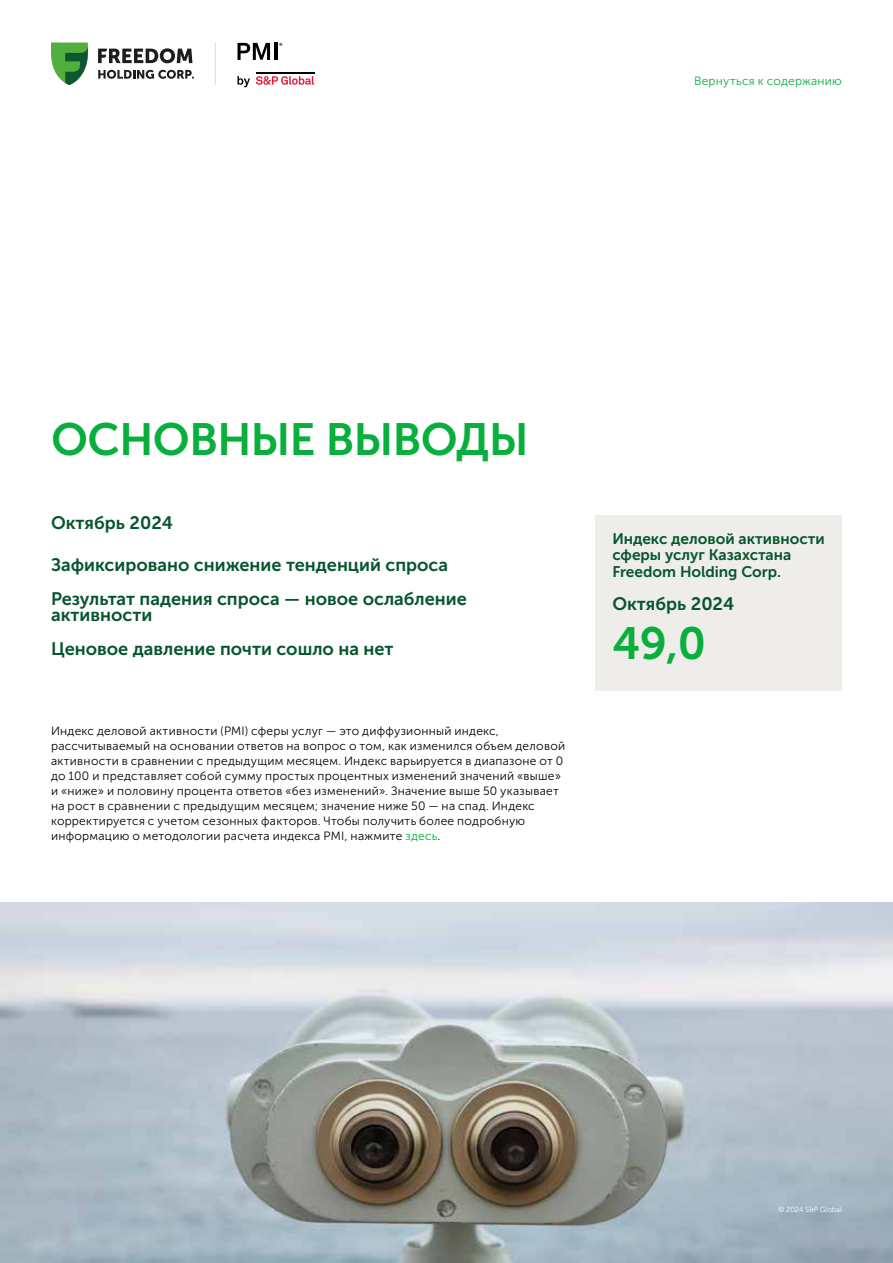
<style>
.page{position:relative;width:893px;height:1263px;background:#fff}
.page>*{position:absolute;margin:0;border:0;box-sizing:border-box;transform-origin:0 0}
.t1{font:45px "Museo Sans Cyrl 700";letter-spacing:-.01em;color:#08af3c}
.t2{font:18px/33.5px "Museo Sans Cyrl 700";color:#05552d}
.t3{font:15.3px/16.5px "Museo Sans Cyrl 700";color:#05552d}
.t4{font:12px/15px "Museo Sans Cyrl 300";letter-spacing:.02em;color:#000}
.t5{font:12px "Museo Sans Cyrl 300";letter-spacing:.02em;color:#08af3c}
.t6{font:7.5px "Museo Sans Cyrl 300";letter-spacing:-.01em;color:#fff}
.s1{color:#08af3c}
</style>
<div class="page">
<svg style="left:237px;top:76px;width:13px;height:11px"></svg>
<svg style="left:256px;top:76px;width:58px;height:9px"></svg>
<hr style="left:256px;top:72px;width:58px;height:2px;background:#000">
<svg style="left:237px;top:43px;width:33px;height:17px"></svg>
<hr style="left:274px;top:43px;width:3px;height:17px;background:#000">
<svg style="left:98px;top:48px;width:96px;height:31px"></svg>
<svg style="left:51px;top:43px;width:37px;height:42px"></svg>
<hr style="left:215px;top:43px;width:1px;height:42px;background:#dadada">
<div style="left:595px;top:515px;width:247px;height:176px;background:#eeedea"></div>
<img style="left:0;top:902px;width:893px;height:361px">
<p class="t5" style="left:694px;top:74px;width:149px">Вернуться к содержанию</p>
<h1 class="t1" style="left:51px;top:414px;width:479px">ОСНОВНЫЕ ВЫВОДЫ</h1>
<h2 class="t2" style="left:51px;top:506px;width:123px">Октябрь 2024</h2>
<h2 class="t2" style="left:51px;top:548px;width:417px">Зафиксировано снижение тенденций спроса<br>Результат падения спроса — новое ослабление</h2>
<h2 class="t2" style="left:51px;top:598px;width:344px">активности<br>Ценовое давление почти cошло на нет</h2>
<p class="t4" style="left:51px;top:723px;width:516px">Индекс деловой активности (PMI) сферы услуг — это диффузионный индекс, рассчитываемый на основании ответов на вопрос о том, как изменился объем деловой активности в сравнении с предыдущим месяцем. Индекс варьируется в диапазоне от 0 до 100 и представляет собой сумму простых процентных изменений значений «выше» и «ниже» и половину процента ответов «без изменений». Значение выше 50 указывает на рост в сравнении с предыдущим месяцем; значение ниже 50 — на спад. Индекс корректируется с учетом сезонных факторов. Чтобы получить более подробную информацию о методологии расчета индекса PMI, нажмите <span class="s1">здесь</span>.</p>
<p class="t3" style="left:612px;top:530px;width:214px">Индекс деловой активности сферы услуг Казахстана<br>Freedom Holding Corp.</p>
<h2 class="t2" style="left:612px;top:587px;width:123px">Октябрь 2024</h2>
<h1 class="t1" style="left:612px;top:618px;width:95px">49,0</h1>
<p class="t6" style="left:778px;top:1205px;width:65px">© 2024 S&amp;P Global</p>
</div>
